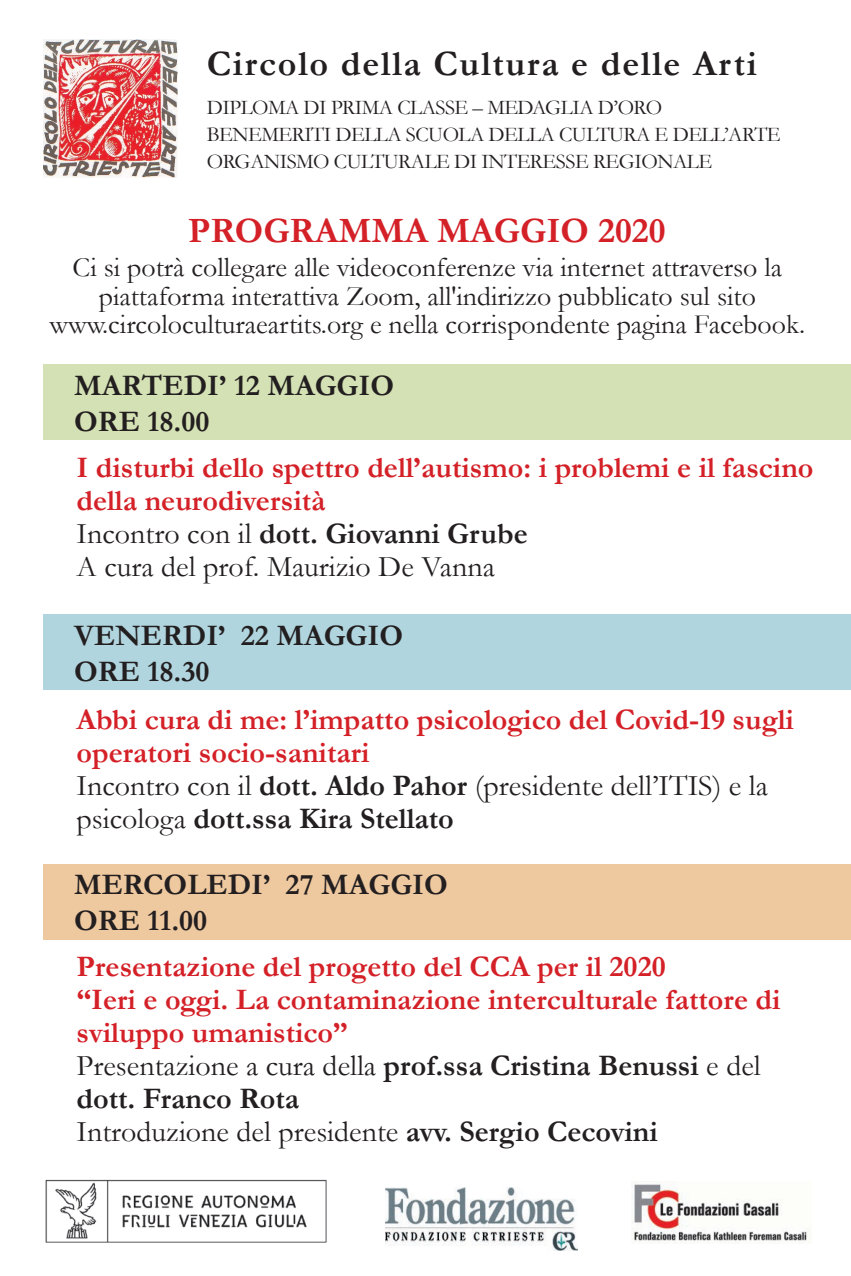
<style>
.page{position:relative;width:851px;height:1276px;background:#fff}
.page>*{position:absolute;margin:0;border:0;box-sizing:border-box;transform-origin:0 0}
.t1{font:700 36px "Garamond";letter-spacing:.05em;color:#231f20}
.t2{font:700 36px "Garamond";color:#d42027}
.t3{font:700 30px/33px "Garamond";color:#d42027}
.t4{font:700 30px/36px "Garamond";color:#231f20}
.t5{font:27.9px/28.5px "Garamond";color:#231f20;text-align:center}
.t6{font:21px/27px "Garamond";letter-spacing:-.025em;color:#231f20}
.s1{font-weight:400;color:#231f20}
.s2{color:#231f20}
</style>
<div class="page">
<div style="left:43px;top:364px;width:807px;height:75px;background:#d4e1b4"></div>
<div style="left:43px;top:614px;width:807px;height:75px;background:#b0d5de"></div>
<div style="left:43px;top:864px;width:807px;height:75px;background:#eec89f"></div>
<img style="left:43px;top:40px;width:134px;height:138px">
<img style="left:45px;top:1179px;width:282px;height:64px">
<img style="left:632px;top:1181px;width:178px;height:63px">
<img style="left:385px;top:1187px;width:192px;height:63px">
<p class="t1" style="left:207px;top:39px;width:551px">Circolo della Cultura e delle Arti</p>
<p class="t6" style="left:207px;top:94px;width:575px">DIPLOMA DI PRIMA CLASSE – MEDAGLIA D’ORO<br>BENEMERITI DELLA SCUOLA DELLA CULTURA E DELL’ARTE<br>ORGANISMO CULTURALE DI INTERESSE REGIONALE</p>
<p class="t2" style="left:188px;top:206px;width:479px">PROGRAMMA MAGGIO 2020</p>
<p class="t5" style="left:49px;top:252px;width:757px">Ci si potrà collegare alle videoconferenze via internet attraverso la piattaforma interattiva Zoom, all'indirizzo pubblicato sul sito www.circoloculturaeartits.org e nella corrispondente pagina Facebook.</p>
<p class="t4" style="left:74px;top:367px;width:321px">MARTEDI’ 12 MAGGIO<br>ORE 18.00</p>
<p class="t3" style="left:76px;top:451px;width:738px">I disturbi dello spettro dell’autismo: i problemi e il fascino della neurodiversità<br><span class="s1">Incontro con il</span> <span class="s2">dott. Giovanni Grube<br></span><span class="s1">A cura del prof. Maurizio De Vanna</span></p>
<p class="t4" style="left:74px;top:618px;width:330px">VENERDI’ 22 MAGGIO<br>ORE 18.30</p>
<p class="t3" style="left:76px;top:703px;width:718px">Abbi cura di me: l’impatto psicologico del Covid-19 sugli operatori socio-sanitari<br><span class="s1">Incontro con il</span> <span class="s2">dott. Aldo Pahor</span> <span class="s1">(presidente dell’ITIS) e la psicologa</span> <span class="s2">dott.ssa Kira Stellato</span></p>
<p class="t4" style="left:74px;top:866px;width:375px">MERCOLEDI’ 27 MAGGIO<br>ORE 11.00</p>
<p class="t3" style="left:76px;top:950px;width:705px">Presentazione del progetto del CCA per il 2020<br>“Ieri e oggi. La contaminazione interculturale fattore di sviluppo umanistico”<br><span class="s1">Presentazione a cura della</span> <span class="s2">prof.ssa Cristina Benussi</span> <span class="s1">e del </span><span class="s2">dott. Franco Rota<br></span><span class="s1">Introduzione del presidente</span> <span class="s2">avv. Sergio Cecovini</span></p>
</div>
